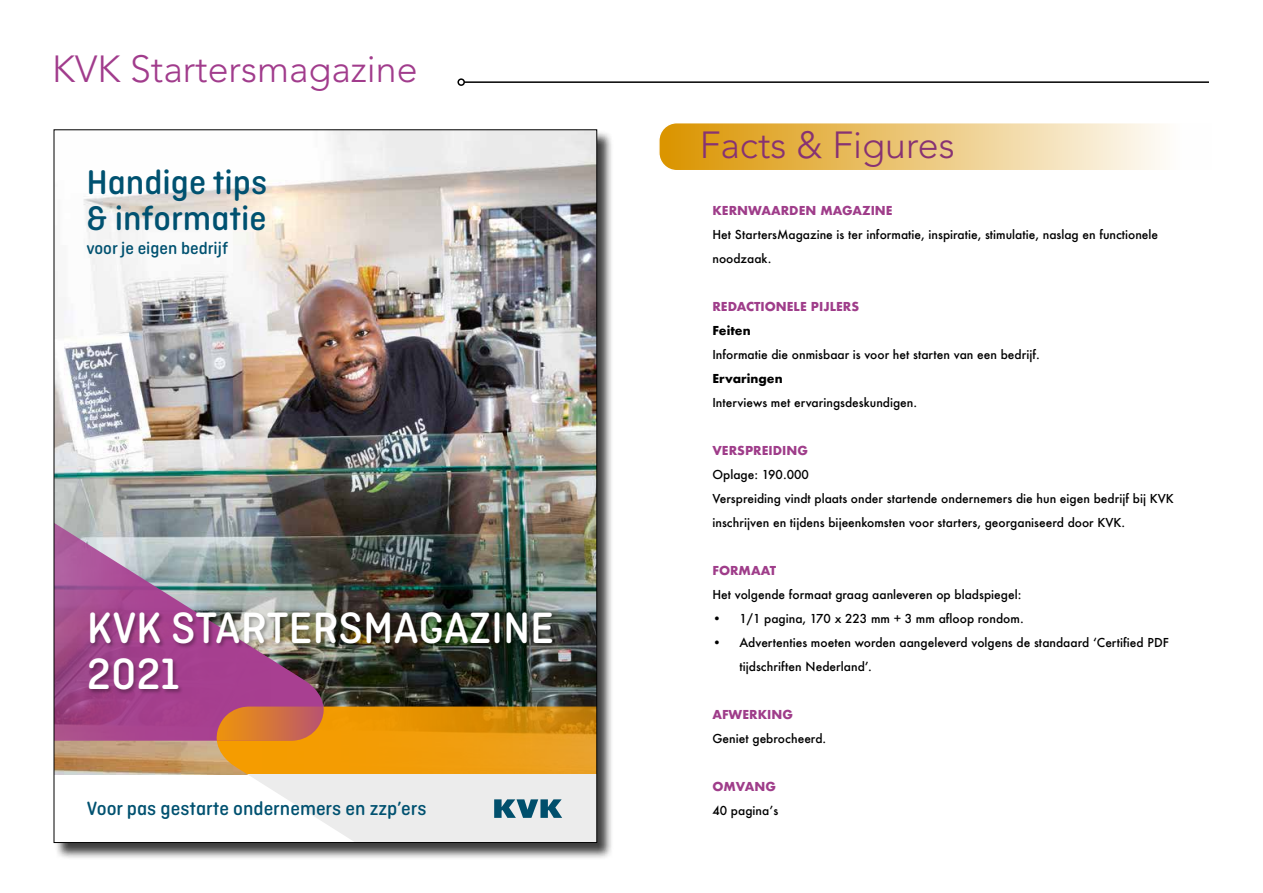
<style>
.page{position:relative;width:1263px;height:893px;background:#fff}
.page>*{position:absolute;margin:0;border:0;box-sizing:border-box;transform-origin:0 0}
.t1{font:500 46.2px/46.2px "Ciutadella Rounded";color:#fff}
.t2{font:300 37.5px "Avenir";color:#a13c8c}
.t3{font:300 37.5px "Avenir";color:#873273}
.t4{font:500 36.15px/36.2px "Ciutadella Rounded";color:#005170}
.t5{font:500 20.25px "Ciutadella Rounded";color:#005170}
.t6{font:500 18px "Ciutadella Rounded";color:#005170}
.t7{font:500 12px/24px "Futura";color:#000}
.t8{font:700 12px "Futura";color:#9f3d8a}
.t9{font:700 12px "Futura";color:#000}
</style>
<div class="page">
<div style="left:55px;top:130px;width:559px;height:730px;background:#000;opacity:.75"></div>
<img style="left:56px;top:132px;width:539px;height:643px">
<svg style="left:210px;top:706px;width:385px;height:69px;background:#e89911"></svg>
<img style="left:56px;top:342px;width:274px;height:399px">
<svg style="left:216px;top:706px;width:108px;height:35px;background:#d2723e"></svg>
<div style="left:54px;top:775px;width:542px;height:67px;background:#fff"></div>
<svg style="left:249px;top:775px;width:346px;height:66px"></svg>
<div style="left:88px;top:611px;width:470px;height:85px;background:#000;opacity:.3"></div>
<svg style="left:659px;top:123px;width:505px;height:47px;background:#ebc77b"></svg>
<hr style="left:464px;top:81px;width:745px;height:2px;background:#000">
<div style="left:457px;top:78px;width:8px;height:8px;border:2px solid #000;border-radius:50%"></div>
<h2 class="t2" style="left:52px;top:47px;width:367px">KVK Startersmagazine</h2>
<h3 class="t4" style="left:86px;top:165px;width:182px">Handige tips &amp; informatie</h3>
<h3 class="t6" style="left:86px;top:238px;width:143px">voor je eigen bedrijf</h3>
<h1 class="t1" style="left:87px;top:605px;width:469px">KVK STARTERSMAGAZINE<br>2021</h1>
<h3 class="t5" style="left:87px;top:797px;width:341px">Voor pas gestarte ondernemers en zzp’ers</h3>
<h2 class="t3" style="left:700px;top:123px;width:256px">Facts &amp; Figures</h2>
<p class="t8" style="left:712px;top:201px;width:182px">KERNWAARDEN MAGAZINE</p>
<p class="t7" style="left:712px;top:222px;width:447px">Het StartersMagazine is ter informatie, inspiratie, stimulatie, naslag en functionele noodzaak.</p>
<p class="t8" style="left:712px;top:297px;width:148px">REDACTIONELE PIJLERS</p>
<p class="t9" style="left:712px;top:321px;width:40px">Feiten</p>
<p class="t7" style="left:712px;top:342px;width:329px">Informatie die onmisbaar is voor het starten van een bedrijf.</p>
<p class="t9" style="left:712px;top:369px;width:72px">Ervaringen</p>
<p class="t7" style="left:712px;top:390px;width:206px">Interviews met ervaringsdeskundigen.</p>
<p class="t8" style="left:712px;top:441px;width:97px">VERSPREIDING</p>
<p class="t7" style="left:712px;top:462px;width:463px">Oplage: 190.000<br>Verspreiding vindt plaats onder startende ondernemers die hun eigen bedrijf bij KVK inschrijven en tijdens bijeenkomsten voor starters, georganiseerd door KVK.</p>
<p class="t8" style="left:712px;top:561px;width:65px">FORMAAT</p>
<p class="t7" style="left:712px;top:582px;width:310px">Het volgende formaat graag aanleveren op bladspiegel:</p>
<p class="t7" style="left:712px;top:606px;width:313px">• 1/1 pagina, 170 x 223 mm + 3 mm afloop rondom.</p>
<p class="t7" style="left:739px;top:630px;width:431px;text-indent:-27px">• Advertenties moeten worden aangeleverd volgens de standaard ‘Certified PDF tijdschriften Nederland’.</p>
<p class="t8" style="left:712px;top:705px;width:82px">AFWERKING</p>
<p class="t7" style="left:712px;top:726px;width:115px">Geniet gebrocheerd.</p>
<p class="t8" style="left:712px;top:777px;width:65px">OMVANG</p>
<p class="t7" style="left:712px;top:798px;width:67px">40 pagina’s</p>
</div>
